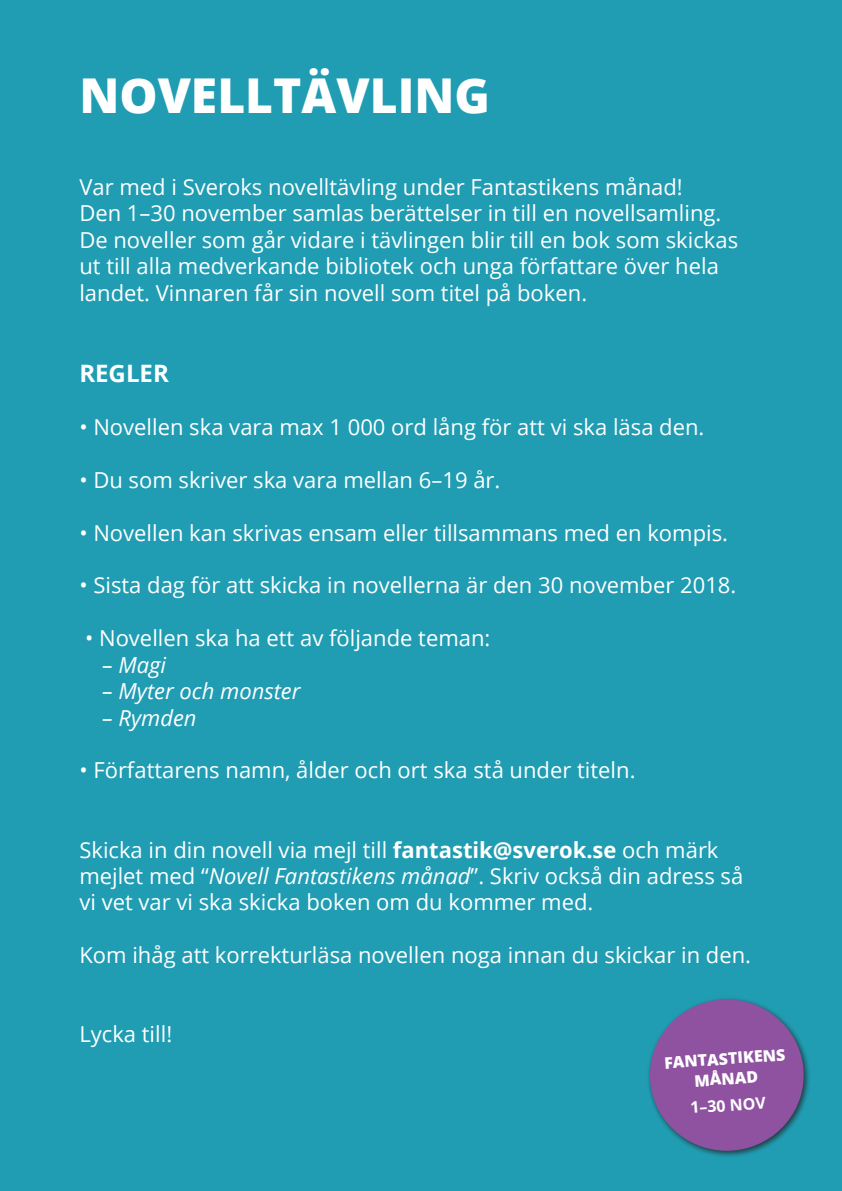
<style>
.page{position:relative;width:842px;height:1191px;background:#209db3}
.page>*{position:absolute;margin:0;border:0;box-sizing:border-box;transform-origin:0 0}
.t1{font:800 48px "Open Sans";color:#fff}
.t2{font:700 24px "Open Sans";color:#fff}
.t3{font:22px/26.4px "Open Sans";color:#fff}
.t4{font:italic 22px "Open Sans";color:#fff}
.t5{font:800 16px/20px "Open Sans";color:#fff;text-align:center}
.t6{font:700 16px "Open Sans";color:#fff}
.s1{font-weight:700}
.s2{font-style:italic}
</style>
<div class="page">
<div style="left:646px;top:996px;width:165px;height:162px;background:#231f20;opacity:.75"></div>
<div style="left:650px;top:999px;width:154px;height:151px;background:#8e52a1;border-radius:50%"></div>
<p class="t1" style="left:79px;top:59px;width:412px">NOVELLTÄVLING</p>
<p class="t3" style="left:79px;top:173px;width:660px">Var med i Sveroks novelltävling under Fantastikens månad!<br>Den 1–30 november samlas berättelser in till en novellsamling.<br>De noveller som går vidare i tävlingen blir till en bok som skickas ut till alla medverkande bibliotek och unga författare över hela landet. Vinnaren får sin novell som titel på boken.</p>
<p class="t2" style="left:79px;top:356px;width:91px">REGLER</p>
<p class="t3" style="left:79px;top:413px;width:627px">• Novellen ska vara max 1 000 ord lång för att vi ska läsa den.</p>
<p class="t3" style="left:79px;top:466px;width:422px">• Du som skriver ska vara mellan 6–19 år.</p>
<p class="t3" style="left:79px;top:519px;width:650px">• Novellen kan skrivas ensam eller tillsammans med en kompis.</p>
<p class="t3" style="left:79px;top:572px;width:658px">• Sista dag för att skicka in novellerna är den 30 november 2018.</p>
<p class="t3" style="left:85px;top:624px;width:407px">• Novellen ska ha ett av följande teman:</p>
<p class="t4" style="left:102px;top:649px;width:65px">– Magi</p>
<p class="t4" style="left:102px;top:676px;width:200px">– Myter och monster</p>
<p class="t4" style="left:102px;top:702px;width:96px">– Rymden</p>
<p class="t3" style="left:79px;top:756px;width:558px">• Författarens namn, ålder och ort ska stå under titeln.</p>
<p class="t3" style="left:79px;top:836px;width:665px">Skicka in din novell via mejl till <span class="s1">fantastik@sverok.se</span> och märk mejlet med “<span class="s2">Novell Fantastikens månad</span>”. Skriv också din adress så vi vet var vi ska skicka boken om du kommer med.</p>
<p class="t3" style="left:79px;top:941px;width:673px">Kom ihåg att korrekturläsa novellen noga innan du skickar in den.</p>
<p class="t3" style="left:79px;top:1020px;width:94px">Lycka till!</p>
<p class="t5" style="left:663px;top:1052px;width:123px;rotate:-4deg">FANTASTIKENS<br>MÅNAD</p>
<p class="t6" style="left:689px;top:1096px;width:77px;rotate:-4deg">1–30 NOV</p>
</div>
